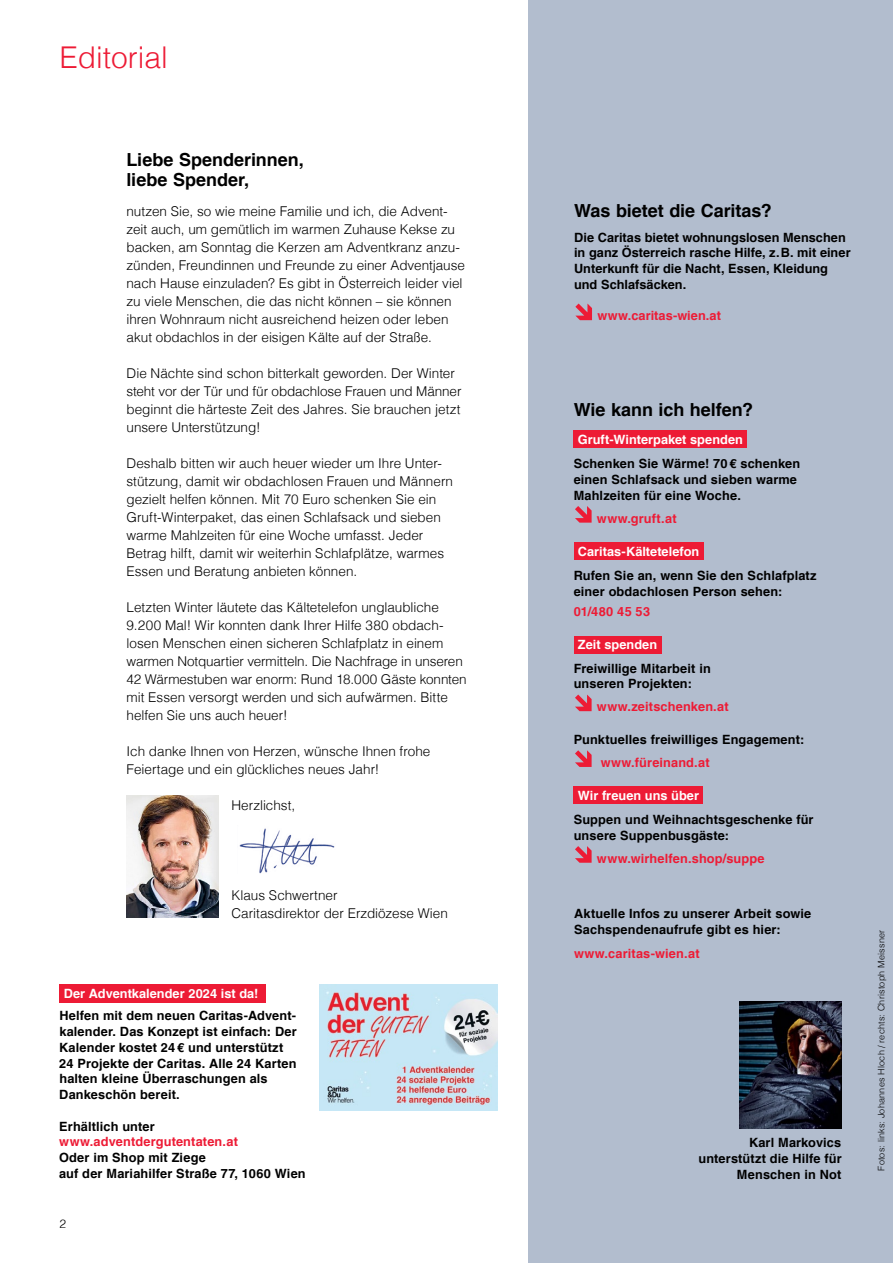
<style>
.page{position:relative;width:893px;height:1263px;background:#fff}
.page>*{position:absolute;margin:0;border:0;box-sizing:border-box;transform-origin:0 0}
.NL_Rubrik{font:300 30px "Helvetica LT Com";color:#ed1b35}
.NL_Kurzmeldung_Headline_12_13_5{font:700 18px/20.2px "Helvetica LT Com";color:#000}
.NL_Fließtext_9_11_5{font:300 13.5px/18px "Helvetica LT Com";color:#000}
.NL_kl__Kästen_Fließtext{font:700 12.75px/15.8px "Helvetica LT Com";letter-spacing:.01em;color:#000}
.NL_Bildtext{font:700 12.75px/15.8px "Helvetica LT Com";letter-spacing:.01em;color:#000}
.NL_kl__Kästen_Fließtext-2{font:700 12.75px "Helvetica LT Com";letter-spacing:.01em;color:#ed1b35}
.NL_kl__rote_Balken{font:700 12.75px "Helvetica LT Com";color:#fff}
.NL_Bildtext-2{font:700 12.75px/15.8px "Helvetica LT Com";letter-spacing:.01em;color:#ed1b35}
.t1{font:300 12px "Helveticafor Caritas";color:#000}
.NL_Fotocredit{font:300 9px "Helveticafor Caritas";letter-spacing:.025em;color:#000}
.s1{color:#000}
</style>
<div class="page">
<img style="left:319px;top:984px;width:179px;height:126px">
<div style="left:528px;top:0;width:365px;height:1263px;background:#b2bdce"></div>
<img style="left:739px;top:1002px;width:103px;height:126px">
<svg style="left:575px;top:304px;width:17px;height:16px"></svg>
<div style="left:574px;top:431px;width:173px;height:17px;background:#ed1b35"></div>
<svg style="left:575px;top:506px;width:17px;height:17px"></svg>
<div style="left:574px;top:542px;width:129px;height:18px;background:#ed1b35"></div>
<div style="left:574px;top:636px;width:87px;height:18px;background:#ed1b35"></div>
<svg style="left:575px;top:694px;width:17px;height:17px"></svg>
<svg style="left:575px;top:750px;width:17px;height:17px"></svg>
<div style="left:574px;top:786px;width:129px;height:18px;background:#ed1b35"></div>
<svg style="left:575px;top:846px;width:17px;height:17px"></svg>
<div style="left:60px;top:984px;width:206px;height:19px;background:#ed1b35"></div>
<img style="left:239px;top:828px;width:96px;height:45px">
<img style="left:126px;top:796px;width:93px;height:121px">
<p class="NL_Rubrik" style="left:60px;top:39px;width:110px">Editorial</p>
<p class="NL_Kurzmeldung_Headline_12_13_5" style="left:126px;top:150px;width:179px">Liebe Spenderinnen, liebe Spender,</p>
<p class="NL_Fließtext_9_11_5" style="left:126px;top:202px;width:340px">nutzen Sie, so wie meine Familie und ich, die Advent&shy;zeit auch, um gemütlich im warmen Zuhause Kekse zu backen, am Sonntag die Kerzen am Adventkranz anzu&shy;zünden, Freundinnen und Freunde zu einer Adventjause nach Hause einzuladen? Es gibt in Österreich leider viel zu viele Menschen, die das nicht können – sie können ihren Wohnraum nicht ausreichend heizen oder leben akut obdachlos in der eisigen Kälte auf der Straße.</p>
<p class="NL_Fließtext_9_11_5" style="left:126px;top:364px;width:336px">Die Nächte sind schon bitterkalt geworden. Der Winter steht vor der Tür und für obdachlose Frauen und Männer beginnt die härteste Zeit des Jahres. Sie brauchen jetzt unsere Unterstützung!</p>
<p class="NL_Fließtext_9_11_5" style="left:126px;top:454px;width:328px">Deshalb bitten wir auch heuer wieder um Ihre Unter&shy;stützung, damit wir obdachlosen Frauen und Männern gezielt helfen können. Mit 70 Euro schenken Sie ein Gruft-Winterpaket, das einen Schlafsack und sieben warme Mahlzeiten für eine Woche umfasst. Jeder Betrag hilft, damit wir weiterhin Schlafplätze, warmes Essen und Beratung anbieten können.</p>
<p class="NL_Fließtext_9_11_5" style="left:126px;top:598px;width:342px">Letzten Winter läutete das Kältetelefon unglaubliche 9.200 Mal! Wir konnten dank Ihrer Hilfe 380 obdach&shy;losen Menschen einen sicheren Schlafplatz in einem warmen Notquartier vermitteln. Die Nachfrage in unseren 42 Wärmestuben war enorm: Rund 18.000 Gäste konnten mit Essen versorgt werden und sich aufwärmen. Bitte helfen Sie uns auch heuer!</p>
<p class="NL_Fließtext_9_11_5" style="left:126px;top:742px;width:305px">Ich danke Ihnen von Herzen, wünsche Ihnen frohe<br>Feiertage und ein glückliches neues Jahr!</p>
<p class="NL_Fließtext_9_11_5" style="left:231px;top:796px;width:65px">Herzlichst,</p>
<p class="NL_Fließtext_9_11_5" style="left:231px;top:886px;width:108px">Klaus Schwertner</p>
<p class="NL_Fließtext_9_11_5" style="left:231px;top:904px;width:218px">Caritasdirektor der Erzdiözese Wien</p>
<p class="NL_kl__rote_Balken" style="left:64px;top:985px;width:196px">Der Adventkalender 2024 ist da!</p>
<p class="NL_Bildtext" style="left:59px;top:1008px;width:239px">Helfen mit dem neuen Caritas-Advent&shy;kalender. Das Konzept ist einfach: Der Kalender kostet 24 € und unterstützt 24 Projekte der Caritas. Alle 24 Karten halten kleine Überraschungen als Dankeschön bereit.</p>
<p class="NL_Bildtext-2" style="left:59px;top:1118px;width:180px"><span class="s1">Erhältlich unter </span>www.adventdergutentaten.at</p>
<p class="NL_Bildtext" style="left:59px;top:1150px;width:248px">Oder im Shop mit Ziege<br>auf der Mariahilfer Straße 77, 1060 Wien</p>
<p class="t1" style="left:60px;top:1216px;width:8px">2</p>
<p class="NL_Kurzmeldung_Headline_12_13_5" style="left:574px;top:201px;width:199px">Was bietet die Caritas?</p>
<p class="NL_kl__Kästen_Fließtext" style="left:574px;top:229px;width:278px">Die Caritas bietet wohnungslosen Menschen in ganz Österreich rasche Hilfe, z.B. mit einer Unterkunft für die Nacht, Essen, Kleidung und Schlafsäcken.</p>
<p class="NL_kl__Kästen_Fließtext-2" style="left:597px;top:308px;width:125px">www.caritas-wien.at</p>
<p class="NL_Kurzmeldung_Headline_12_13_5" style="left:574px;top:399px;width:181px">Wie kann ich helfen?</p>
<p class="NL_kl__rote_Balken" style="left:578px;top:432px;width:167px">Gruft-Winterpaket spenden</p>
<p class="NL_kl__Kästen_Fließtext" style="left:574px;top:456px;width:228px">Schenken Sie Wärme! 70 € schenken einen Schlafsack und sieben warme<br>Mahlzeiten für eine Woche.</p>
<p class="NL_kl__Kästen_Fließtext-2" style="left:597px;top:510px;width:81px">www.gruft.at</p>
<p class="NL_kl__rote_Balken" style="left:578px;top:543px;width:123px">Caritas-Kältetelefon</p>
<p class="NL_kl__Kästen_Fließtext" style="left:574px;top:567px;width:244px">Rufen Sie an, wenn Sie den Schlafplatz einer obdachlosen Person sehen:</p>
<p class="NL_kl__Kästen_Fließtext-2" style="left:574px;top:603px;width:78px">01/480 45 53</p>
<p class="NL_kl__rote_Balken" style="left:578px;top:637px;width:81px">Zeit spenden</p>
<p class="NL_kl__Kästen_Fließtext" style="left:574px;top:660px;width:139px">Freiwillige Mitarbeit in unseren Projekten:</p>
<p class="NL_kl__Kästen_Fließtext-2" style="left:597px;top:699px;width:133px">www.zeitschenken.at</p>
<p class="NL_kl__Kästen_Fließtext" style="left:574px;top:732px;width:232px">Punktuelles freiwilliges Engagement:</p>
<p class="NL_kl__Kästen_Fließtext-2" style="left:601px;top:755px;width:110px">www.füreinand.at</p>
<p class="NL_kl__rote_Balken" style="left:578px;top:788px;width:123px">Wir freuen uns über</p>
<p class="NL_kl__Kästen_Fließtext" style="left:574px;top:812px;width:241px">Suppen und Weihnachtsgeschenke für unsere Suppenbusgäste:</p>
<p class="NL_kl__Kästen_Fließtext-2" style="left:597px;top:851px;width:169px">www.wirhelfen.shop/suppe</p>
<p class="NL_kl__Kästen_Fließtext" style="left:574px;top:906px;width:239px">Aktuelle Infos zu unserer Arbeit sowie<br>Sachspendenaufrufe gibt es hier:</p>
<p class="NL_kl__Kästen_Fließtext-2" style="left:574px;top:946px;width:127px">www.caritas-wien.at</p>
<p class="NL_Bildtext" style="left:698px;top:1135px;width:145px;text-align:right">Karl Markovics unterstützt die Hilfe für<br>Menschen in Not</p>
<p class="NL_Fotocredit" style="left:876px;top:1171px;width:242px;rotate:-90deg">Fotos: links: Johannes Hloch / rechts: Christoph Meissner</p>
</div>
